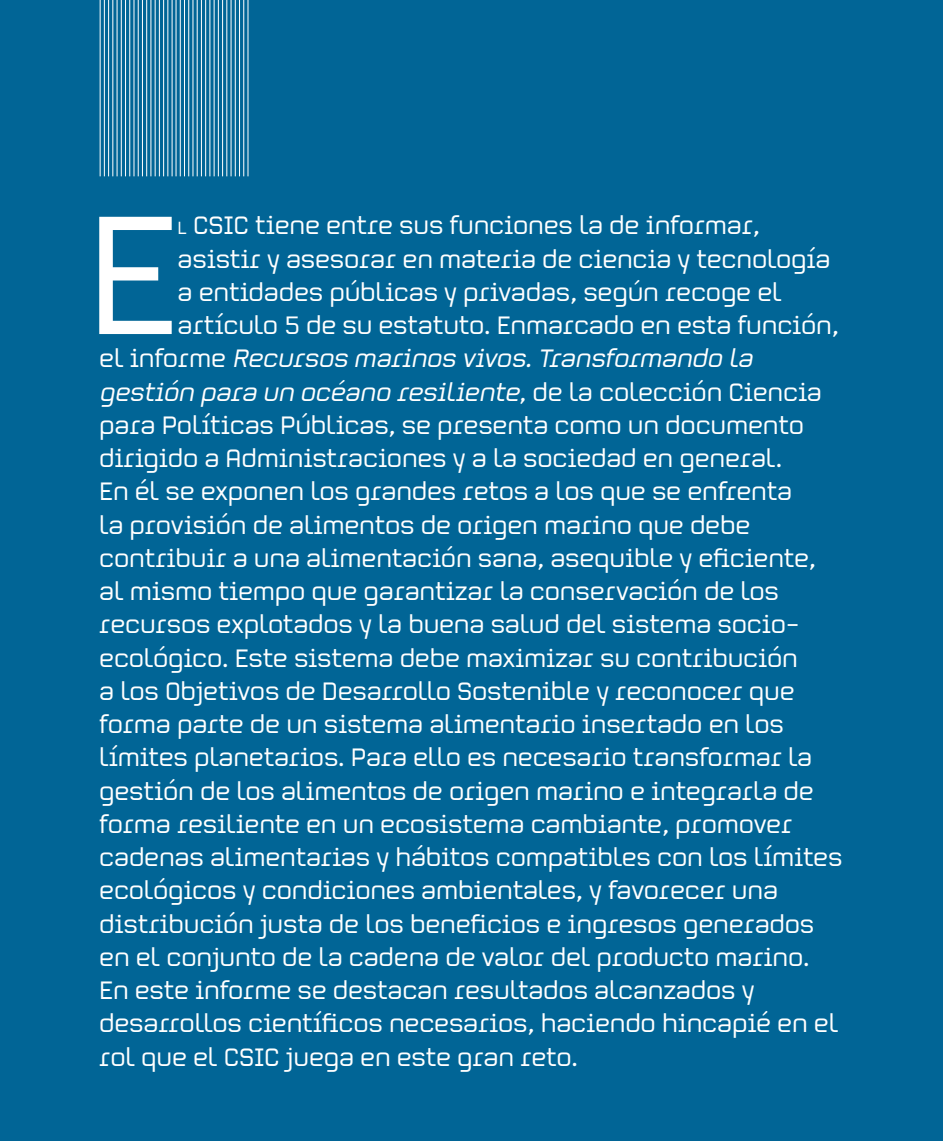
<style>
.page{position:relative;width:943px;height:1141px;background:#016596}
.page>*{position:absolute;margin:0;border:0;box-sizing:border-box;transform-origin:0 0}
.Annotation_text{font:700 169.92px "Mecano";color:#fff}
.Annotation_text-2{font:700 25.38px "Mecano";letter-spacing:-.01em;color:#fff}
.Annotation_text-3{font:italic 700 25.38px "Mecano";color:#fff}
.s1{font-size:17.68px}
.s2{font-style:normal}
</style>
<div class="page">
<hr style="left:100px;top:0;width:1px;height:176px;background:#fff">
<hr style="left:176px;top:0;width:1px;height:176px;background:#fff">
<hr style="left:125px;top:0;width:1px;height:176px;background:#fff">
<hr style="left:201px;top:0;width:1px;height:176px;background:#fff">
<hr style="left:150px;top:0;width:1px;height:176px;background:#fff">
<hr style="left:226px;top:0;width:1px;height:176px;background:#fff">
<hr style="left:104px;top:0;width:1px;height:176px;background:#fff">
<hr style="left:180px;top:0;width:1px;height:176px;background:#fff">
<hr style="left:129px;top:0;width:1px;height:176px;background:#fff">
<hr style="left:205px;top:0;width:1px;height:176px;background:#fff">
<hr style="left:155px;top:0;width:1px;height:176px;background:#fff">
<hr style="left:231px;top:0;width:1px;height:176px;background:#fff">
<hr style="left:108px;top:0;width:1px;height:176px;background:#fff">
<hr style="left:184px;top:0;width:1px;height:176px;background:#fff">
<hr style="left:133px;top:0;width:1px;height:176px;background:#fff">
<hr style="left:209px;top:0;width:1px;height:176px;background:#fff">
<hr style="left:159px;top:0;width:1px;height:176px;background:#fff">
<hr style="left:235px;top:0;width:1px;height:176px;background:#fff">
<hr style="left:112px;top:0;width:1px;height:176px;background:#fff">
<hr style="left:188px;top:0;width:1px;height:176px;background:#fff">
<hr style="left:138px;top:0;width:1px;height:176px;background:#fff">
<hr style="left:214px;top:0;width:1px;height:176px;background:#fff">
<hr style="left:163px;top:0;width:1px;height:176px;background:#fff">
<hr style="left:239px;top:0;width:1px;height:176px;background:#fff">
<hr style="left:117px;top:0;width:1px;height:176px;background:#fff">
<hr style="left:192px;top:0;width:1px;height:176px;background:#fff">
<hr style="left:142px;top:0;width:1px;height:176px;background:#fff">
<hr style="left:218px;top:0;width:1px;height:176px;background:#fff">
<hr style="left:167px;top:0;width:1px;height:176px;background:#fff">
<hr style="left:243px;top:0;width:1px;height:176px;background:#fff">
<hr style="left:121px;top:0;width:1px;height:176px;background:#fff">
<hr style="left:197px;top:0;width:1px;height:176px;background:#fff">
<hr style="left:146px;top:0;width:1px;height:176px;background:#fff">
<hr style="left:222px;top:0;width:1px;height:176px;background:#fff">
<hr style="left:172px;top:0;width:1px;height:176px;background:#fff">
<hr style="left:247px;top:0;width:1px;height:176px;background:#fff">
<p class="Annotation_text" style="left:85px;top:135px;width:95px">E</p>
<p class="Annotation_text-2" style="left:178px;top:205px;width:583px"><span class="s1">l</span> CSIC tiene entre sus funciones la de informar,</p>
<p class="Annotation_text-2" style="left:178px;top:238px;width:654px">asistir y asesorar en materia de ciencia y tecnología</p>
<p class="Annotation_text-2" style="left:178px;top:271px;width:605px">a entidades públicas y privadas, según recoge el</p>
<p class="Annotation_text-2" style="left:178px;top:304px;width:663px">artículo 5 de su estatuto. Enmarcado en esta función,</p>
<p class="Annotation_text-3" style="left:99px;top:338px;width:661px"><span class="s2">e l i n fo r m e</span> Recursos marinos vivos.Transformando la</p>
<p class="Annotation_text-3" style="left:99px;top:371px;width:724px">gestión para un océano resiliente<span class="s2">, d e l a c o l e c c i ó n C i e n c i a</span></p>
<p class="Annotation_text-2" style="left:99px;top:404px;width:706px">para Políticas Públicas, se presenta como un documento</p>
<p class="Annotation_text-2" style="left:99px;top:437px;width:684px">dirigido a Administraciones y a la sociedad en general.</p>
<p class="Annotation_text-2" style="left:99px;top:471px;width:694px">En él se exponen los grandes retos a los que se enfrenta</p>
<p class="Annotation_text-2" style="left:99px;top:504px;width:652px">la provisión de alimentos de origen marino que debe</p>
<p class="Annotation_text-2" style="left:99px;top:537px;width:718px">contribuir a una alimentación sana, asequible y eficiente,</p>
<p class="Annotation_text-2" style="left:99px;top:570px;width:681px">al mismo tiempo que garantizar la conservación de los</p>
<p class="Annotation_text-2" style="left:99px;top:604px;width:702px">recursos explotados y la buena salud del sistema socio-</p>
<p class="Annotation_text-2" style="left:99px;top:637px;width:700px">ecológico. Este sistema debe maximizar su contribución</p>
<p class="Annotation_text-2" style="left:99px;top:670px;width:697px">a los Objetivos de Desarrollo Sostenible y reconocer que</p>
<p class="Annotation_text-2" style="left:99px;top:703px;width:686px">forma parte de un sistema alimentario insertado en los</p>
<p class="Annotation_text-2" style="left:99px;top:737px;width:714px">límites planetarios. Para ello es necesario transformar la</p>
<p class="Annotation_text-2" style="left:99px;top:770px;width:716px">gestión de los alimentos de origen marino e integrarla de</p>
<p class="Annotation_text-2" style="left:99px;top:803px;width:694px">forma resiliente en un ecosistema cambiante, promover</p>
<p class="Annotation_text-2" style="left:99px;top:836px;width:744px">cadenas alimentarias y hábitos compatibles con los límites</p>
<p class="Annotation_text-2" style="left:99px;top:870px;width:680px">ecológicos y condiciones ambientales, y favorecer una</p>
<p class="Annotation_text-2" style="left:99px;top:903px;width:716px">distribución justa de los beneficios e ingresos generados</p>
<p class="Annotation_text-2" style="left:99px;top:936px;width:711px">en el conjunto de la cadena de valor del producto marino.</p>
<p class="Annotation_text-2" style="left:99px;top:969px;width:657px">En este informe se destacan resultados alcanzados y</p>
<p class="Annotation_text-2" style="left:99px;top:1003px;width:740px">desarrollos científicos necesarios, haciendo hincapié en el</p>
<p class="Annotation_text-2" style="left:99px;top:1036px;width:480px">rol que el CSIC juega en este gran reto.</p>
</div>
